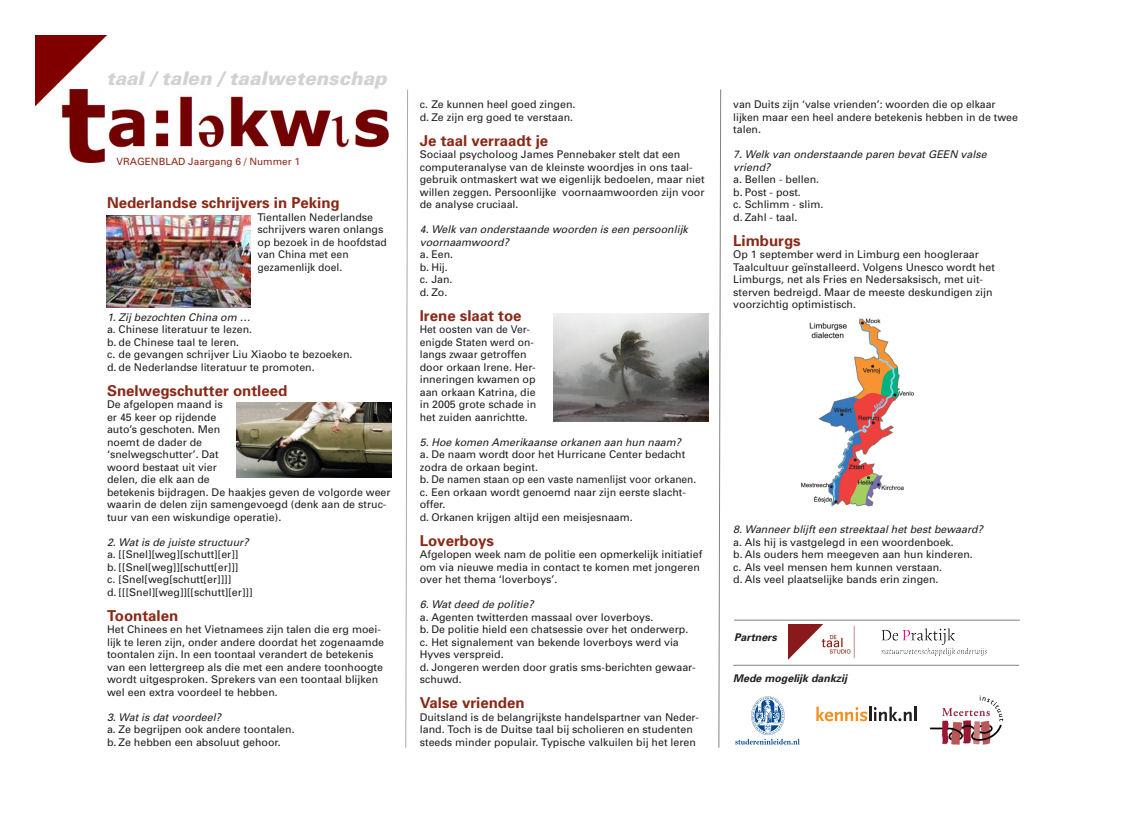
<style>
.page{position:relative;width:1124px;height:815px;background:#fff}
.page>*{position:absolute;margin:0;border:0;box-sizing:border-box;transform-origin:0 0}
.t1{font:italic 900 18.75px "Univers";color:#d1d2d4}
.Paragraph_Style{font:700 15px "Univers";color:#8a2a19}
.Paragraph_Style-2{font:10.62px/12.5px "Univers";color:#231f20}
.Paragraph_Style-3{font:italic 10.62px/12.5px "Univers";color:#231f20}
.t2{font:italic 700 10.62px "Univers";color:#231f20}
.t3{font:10px "Univers";color:#8a2a19}
</style>
<div class="page">
<img style="left:35px;top:35px;width:71px;height:72px">
<svg style="left:405px;top:89px;width:3px;height:659px"></svg>
<svg style="left:718px;top:180px;width:2px;height:568px"></svg>
<img style="left:61px;top:89px;width:328px;height:74px">
<img style="left:929px;top:696px;width:75px;height:49px">
<svg style="left:735px;top:696px;width:64px;height:49px"></svg>
<svg style="left:816px;top:707px;width:100px;height:14px"></svg>
<img style="left:106px;top:215px;width:144px;height:92px">
<img style="left:236px;top:402px;width:156px;height:76px">
<img style="left:553px;top:313px;width:155px;height:108px">
<img style="left:801px;top:318px;width:113px;height:189px">
<div style="left:804px;top:351px;width:48px;height:30px;background:#fff"></div>
<svg style="left:852px;top:371px;width:2px;height:6px"></svg>
<div style="left:886px;top:496px;width:25px;height:14px;background:#fff"></div>
<hr style="left:734px;top:620px;width:285px;height:1px;background:#808285">
<hr style="left:733px;top:665px;width:285px;height:1px;background:#808285">
<img style="left:881px;top:628px;width:106px;height:28px">
<img style="left:788px;top:624px;width:67px;height:36px">
<p class="t1" style="left:106px;top:66px;width:282px">taal / talen / taalwetenschap</p>
<p class="t3" style="left:116px;top:155px;width:185px">VRAGENBLAD Jaargang 6 / Nummer 1</p>
<p class="Paragraph_Style" style="left:107px;top:193px;width:234px">Nederlandse schrijvers in Peking</p>
<p class="Paragraph_Style-2" style="left:257px;top:210px;width:131px">Tientallen Nederlandse schrijvers waren onlangs op bezoek in de hoofdstad van China met een gezamenlijk doel.</p>
<p class="Paragraph_Style-3" style="left:107px;top:310px;width:145px">1. Zij bezochten China om …</p>
<p class="Paragraph_Style-2" style="left:107px;top:323px;width:146px">a. Chinese literatuur te lezen.</p>
<p class="Paragraph_Style-2" style="left:107px;top:335px;width:133px">b. de Chinese taal te leren.</p>
<p class="Paragraph_Style-2" style="left:107px;top:348px;width:247px">c. de gevangen schrijver Liu Xiaobo te bezoeken.</p>
<p class="Paragraph_Style-2" style="left:107px;top:360px;width:209px">d. de Nederlandse literatuur te promoten.</p>
<p class="Paragraph_Style" style="left:107px;top:381px;width:182px">Snelwegschutter ontleed</p>
<p class="Paragraph_Style-2" style="left:107px;top:398px;width:285px">De afgelopen maand is<br>er 45 keer op rijdende<br>auto’s geschoten. Men<br>noemt de dader de<br>‘snelwegschutter’. Dat<br>woord bestaat uit vier<br>delen, die elk aan de<br>betekenis bijdragen. De haakjes geven de volgorde weer waarin de delen zijn samengevoegd (denk aan de struc&shy;tuur van een wiskundige operatie).</p>
<p class="Paragraph_Style-3" style="left:107px;top:536px;width:143px">2. Wat is de juiste structuur?</p>
<p class="Paragraph_Style-2" style="left:107px;top:548px;width:133px">a. [[Snel][weg][schutt][er]]</p>
<p class="Paragraph_Style-2" style="left:107px;top:561px;width:133px">b. [[Snel[weg]][schutt[er]]]</p>
<p class="Paragraph_Style-2" style="left:107px;top:573px;width:126px">c. [Snel[weg[schutt[er]]]]</p>
<p class="Paragraph_Style-2" style="left:107px;top:586px;width:147px">d. [[[Snel][weg]][[schutt][er]]]</p>
<p class="Paragraph_Style" style="left:107px;top:606px;width:73px">Toontalen</p>
<p class="Paragraph_Style-2" style="left:107px;top:623px;width:278px">Het Chinees en het Vietnamees zijn talen die erg moei&shy;lijk te leren zijn, onder andere doordat het zogenaamde toontalen zijn. In een toontaal verandert de betekenis van een lettergreep als die met een andere toonhoogte wordt uitgesproken. Sprekers van een toontaal blijken wel een extra voordeel te hebben.</p>
<p class="Paragraph_Style-3" style="left:107px;top:711px;width:115px">3. Wat is dat voordeel?</p>
<p class="Paragraph_Style-2" style="left:107px;top:723px;width:189px">a. Ze begrijpen ook andere toontalen.</p>
<p class="Paragraph_Style-2" style="left:107px;top:736px;width:175px">b. Ze hebben een absoluut gehoor.</p>
<p class="Paragraph_Style-2" style="left:420px;top:98px;width:157px">c. Ze kunnen heel goed zingen.</p>
<p class="Paragraph_Style-2" style="left:420px;top:110px;width:155px">d. Ze zijn erg goed te verstaan.</p>
<p class="Paragraph_Style" style="left:420px;top:131px;width:130px">Je taal verraadt je</p>
<p class="Paragraph_Style-2" style="left:420px;top:148px;width:286px">Sociaal psycholoog James Pennebaker stelt dat een computeranalyse van de kleinste woordjes in ons taal&shy;gebruik ontmaskert wat we eigenlijk bedoelen, maar niet willen zeggen. Persoonlijke voornaamwoorden zijn voor de analyse cruciaal.</p>
<p class="Paragraph_Style-3" style="left:420px;top:223px;width:269px">4. Welk van onderstaande woorden is een persoonlijk voornaamwoord?</p>
<p class="Paragraph_Style-2" style="left:420px;top:248px;width:35px">a. Een.</p>
<p class="Paragraph_Style-2" style="left:420px;top:260px;width:30px">b. Hij.</p>
<p class="Paragraph_Style-2" style="left:420px;top:273px;width:34px">c. Jan.</p>
<p class="Paragraph_Style-2" style="left:420px;top:285px;width:29px">d. Zo.</p>
<p class="Paragraph_Style" style="left:420px;top:306px;width:103px">Irene slaat toe</p>
<p class="Paragraph_Style-2" style="left:420px;top:323px;width:118px">Het oosten van de Ver&shy;enigde Staten werd on&shy;langs zwaar getroffen door orkaan Irene. Her&shy;inneringen kwamen op aan orkaan Katrina, die in 2005 grote schade in het zuiden aanrichtte.</p>
<p class="Paragraph_Style-3" style="left:420px;top:435px;width:263px">5. Hoe komen Amerikaanse orkanen aan hun naam?</p>
<p class="Paragraph_Style-2" style="left:420px;top:448px;width:267px">a. De naam wordt door het Hurricane Center bedacht zodra de orkaan begint.</p>
<p class="Paragraph_Style-2" style="left:420px;top:473px;width:278px">b. De namen staan op een vaste namenlijst voor orkanen.</p>
<p class="Paragraph_Style-2" style="left:420px;top:485px;width:267px">c. Een orkaan wordt genoemd naar zijn eerste slacht&shy;offer.</p>
<p class="Paragraph_Style-2" style="left:420px;top:510px;width:214px">d. Orkanen krijgen altijd een meisjesnaam.</p>
<p class="Paragraph_Style" style="left:420px;top:531px;width:76px">Loverboys</p>
<p class="Paragraph_Style-2" style="left:420px;top:548px;width:284px">Afgelopen week nam de politie een opmerkelijk initiatief om via nieuwe media in contact te komen met jongeren over het thema ‘loverboys’.</p>
<p class="Paragraph_Style-3" style="left:420px;top:598px;width:115px">6. Wat deed de politie?</p>
<p class="Paragraph_Style-2" style="left:420px;top:611px;width:235px">a. Agenten twitterden massaal over loverboys.</p>
<p class="Paragraph_Style-2" style="left:420px;top:623px;width:270px">b. De politie hield een chatsessie over het onderwerp.</p>
<p class="Paragraph_Style-2" style="left:420px;top:636px;width:260px">c. Het signalement van bekende loverboys werd via<br>Hyves verspreid.</p>
<p class="Paragraph_Style-2" style="left:420px;top:661px;width:277px">d. Jongeren werden door gratis sms-berichten gewaar&shy;schuwd.</p>
<p class="Paragraph_Style" style="left:420px;top:693px;width:106px">Valse vrienden</p>
<p class="Paragraph_Style-2" style="left:420px;top:711px;width:280px">Duitsland is de belangrijkste handelspartner van Neder&shy;land. Toch is de Duitse taal bij scholieren en studenten steeds minder populair. Typische valkuilen bij het leren</p>
<p class="Paragraph_Style-2" style="left:733px;top:98px;width:286px">van Duits zijn ‘valse vrienden’: woorden die op elkaar lijken maar een heel andere betekenis hebben in de twee talen.</p>
<p class="Paragraph_Style-3" style="left:733px;top:148px;width:255px">7. Welk van onderstaande paren bevat GEEN valse vriend?</p>
<p class="Paragraph_Style-2" style="left:733px;top:173px;width:87px">a. Bellen - bellen.</p>
<p class="Paragraph_Style-2" style="left:733px;top:185px;width:69px">b. Post - post.</p>
<p class="Paragraph_Style-2" style="left:733px;top:198px;width:92px">c. Schlimm - slim.</p>
<p class="Paragraph_Style-2" style="left:733px;top:210px;width:66px">d. Zahl - taal.</p>
<p class="Paragraph_Style" style="left:733px;top:231px;width:69px">Limburgs</p>
<p class="Paragraph_Style-2" style="left:733px;top:248px;width:263px">Op 1 september werd in Limburg een hoogleraar Taalcultuur geïnstalleerd. Volgens Unesco wordt het Limburgs, net als Fries en Nedersaksisch, met uit&shy;sterven bedreigd. Maar de meeste deskundigen zijn voorzichtig optimistisch.</p>
<p class="Paragraph_Style-3" style="left:733px;top:523px;width:251px">8. Wanneer blijft een streektaal het best bewaard?</p>
<p class="Paragraph_Style-2" style="left:733px;top:536px;width:222px">a. Als hij is vastgelegd in een woordenboek.</p>
<p class="Paragraph_Style-2" style="left:733px;top:548px;width:241px">b. Als ouders hem meegeven aan hun kinderen.</p>
<p class="Paragraph_Style-2" style="left:733px;top:561px;width:210px">c. Als veel mensen hem kunnen verstaan.</p>
<p class="Paragraph_Style-2" style="left:733px;top:573px;width:207px">d. Als veel plaatselijke bands erin zingen.</p>
<p class="t2" style="left:734px;top:631px;width:44px">Partners</p>
<p class="t2" style="left:733px;top:672px;width:115px">Mede mogelijk dankzij</p>
</div>
